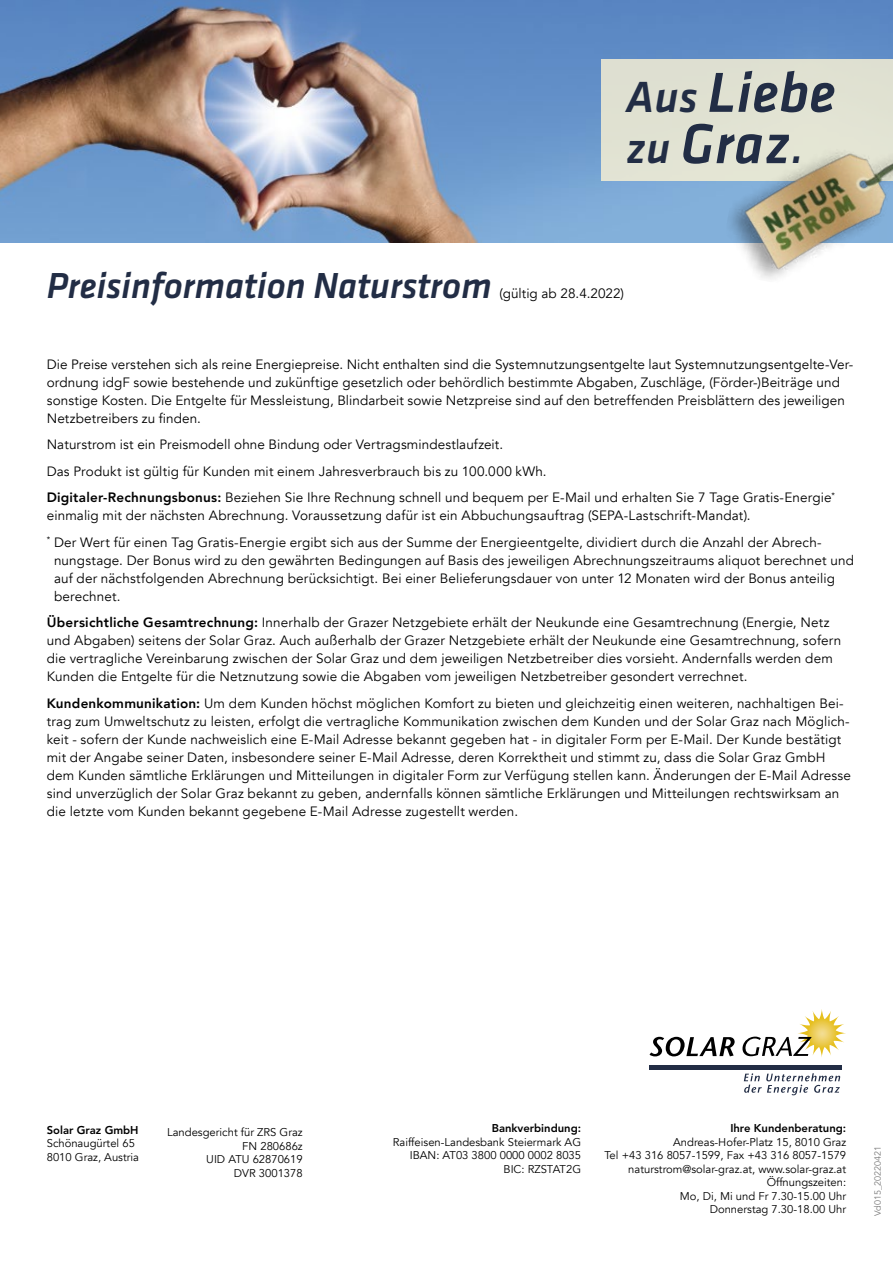
<style>
.page{position:relative;width:893px;height:1263px;background:#fff}
.page>*{position:absolute;margin:0;border:0;box-sizing:border-box;transform-origin:0 0}
.t1{font:italic 500 58.35px/51.3px "Klavika";letter-spacing:.01em;color:#222d45}
.t2{font:italic 500 37.5px "Klavika";color:#222d45}
.t3{font:13.5px/18px "Avenir";letter-spacing:.01em;color:#000}
.t4{font:11.25px/13.5px "Avenir";color:#000;text-align:right}
.t5{font:800 11.25px "Avenir LT Std";color:#000}
.t6{font:9px "Avenir";color:#7c7c7c}
.s1{font-size:45.3px}
.s2{font-family:"Avenir LT Std";font-weight:800}
.s3{font-weight:800}
</style>
<div class="page">
<hr style="left:650px;top:1065px;width:192px;height:4px;background:#222d45">
<svg style="left:649px;top:1037px;width:86px;height:19px"></svg>
<svg style="left:742px;top:1009px;width:104px;height:48px"></svg>
<svg style="left:744px;top:1073px;width:96px;height:22px"></svg>
<img style="left:0;top:0;width:893px;height:242px">
<div style="left:602px;top:59px;width:291px;height:121px;background:#e0e2d2"></div>
<img style="left:718px;top:153px;width:175px;height:126px">
<h1 class="t1" style="left:626px;top:68px;width:211px"><span class="s1">Aus</span> Liebe <span class="s1">zu</span> Graz<span class="s1">.</span></h1>
<h2 class="t2" style="left:47px;top:265px;width:446px">Preisinformation Naturstrom</h2>
<p class="t3" style="left:499px;top:285px;width:126px">(gültig ab 28.4.2022)</p>
<p class="t3" style="left:47px;top:355px;width:808px">Die Preise verstehen sich als reine Energiepreise. Nicht enthalten sind die Systemnutzungsentgelte laut Systemnutzungsentgelte-Ver&shy;ordnung idgF sowie bestehende und zukünftige gesetzlich oder behördlich bestimmte Abgaben, Zuschläge, (Förder-)Beiträge und sonstige Kosten. Die Entgelte für Messleistung, Blindarbeit sowie Netzpreise sind auf den betreffenden Preisblättern des jeweiligen Netzbetreibers zu finden.</p>
<p class="t3" style="left:47px;top:431px;width:790px;line-height:26.5px">Naturstrom ist ein Preismodell ohne Bindung oder Vertragsmindestlaufzeit.<br>Das Produkt ist gültig für Kunden mit einem Jahresverbrauch bis zu 100.000 kWh.<br><span class="s2">Digitaler-Rechnungsbonus:</span> Beziehen Sie Ihre Rechnung schnell und bequem per E-Mail und erhalten Sie 7 Tage Gratis-Energie<sup>*</sup></p>
<p class="t3" style="left:47px;top:502px;width:776px;line-height:26.5px">einmalig mit der nächsten Abrechnung. Voraussetzung dafür ist ein Abbuchungsauftrag (SEPA-Lastschrift-Mandat).<br><sup>*</sup> Der Wert für einen Tag Gratis-Energie ergibt sich aus der Summe der Energieentgelte, dividiert durch die Anzahl der Abrech-</p>
<p class="t3" style="left:54px;top:551px;width:801px">nungstage. Der Bonus wird zu den gewährten Bedingungen auf Basis des jeweiligen Abrechnungszeitraums aliquot berechnet und auf der nächstfolgenden Abrechnung berücksichtigt. Bei einer Belieferungsdauer von unter 12 Monaten wird der Bonus anteilig berechnet.</p>
<p class="t3" style="left:47px;top:614px;width:796px"><span class="s3">Übersichtliche Gesamtrechnung:</span> Innerhalb der Grazer Netzgebiete erhält der Neukunde eine Gesamtrechnung (Energie, Netz und Abgaben) seitens der Solar Graz. Auch außerhalb der Grazer Netzgebiete erhält der Neukunde eine Gesamtrechnung, sofern die vertragliche Vereinbarung zwischen der Solar Graz und dem jeweiligen Netzbetreiber dies vorsieht. Andernfalls werden dem Kunden die Entgelte für die Netznutzung sowie die Abgaben vom jeweiligen Netzbetreiber gesondert verrechnet.</p>
<p class="t3" style="left:47px;top:694px;width:806px"><span class="s3">Kundenkommunikation:</span> Um dem Kunden höchst möglichen Komfort zu bieten und gleichzeitig einen weiteren, nachhaltigen Bei&shy;trag zum Umweltschutz zu leisten, erfolgt die vertragliche Kommunikation zwischen dem Kunden und der Solar Graz nach Möglich&shy;keit - sofern der Kunde nachweislich eine E-Mail Adresse bekannt gegeben hat - in digitaler Form per E-Mail. Der Kunde bestätigt mit der Angabe seiner Daten, insbesondere seiner E-Mail Adresse, deren Korrektheit und stimmt zu, dass die Solar Graz GmbH dem Kunden sämtliche Erklärungen und Mitteilungen in digitaler Form zur Verfügung stellen kann. Änderungen der E-Mail Adresse sind unverzüglich der Solar Graz bekannt zu geben, andernfalls können sämtliche Erklärungen und Mitteilungen rechtswirksam an die letzte vom Kunden bekannt gegebene E-Mail Adresse zugestellt werden.</p>
<p class="t5" style="left:47px;top:1123px;width:93px">Solar Graz GmbH</p>
<p class="t4" style="left:47px;top:1136px;width:94px;text-align:left">Schönaugürtel 65<br>8010 Graz, Austria</p>
<p class="t4" style="left:167px;top:1126px;width:137px">Landesgericht für ZRS Graz<br>FN 280686z<br>UID ATU 62870619<br>DVR 3001378</p>
<p class="t5" style="left:492px;top:1122px;width:91px">Bankverbindung:</p>
<p class="t4" style="left:393px;top:1135px;width:190px">Raiffeisen-Landesbank Steiermark AG<br>IBAN: AT03 3800 0000 0002 8035<br>BIC: RZSTAT2G</p>
<p class="t5" style="left:730px;top:1122px;width:117px">Ihre Kundenberatung:</p>
<p class="t4" style="left:604px;top:1135px;width:243px">Andreas-Hofer-Platz 15, 8010 Graz<br>Tel +43 316 8057-1599, Fax +43 316 8057-1579 naturstrom@solar-graz.at, www.solar-graz.at Öffnungszeiten:<br>Mo, Di, Mi und Fr 7.30-15.00 Uhr<br>Donnerstag 7.30-18.00 Uhr</p>
<p class="t6" style="left:872px;top:1216px;width:72px;rotate:-90deg">Vd015_20220421</p>
</div>
